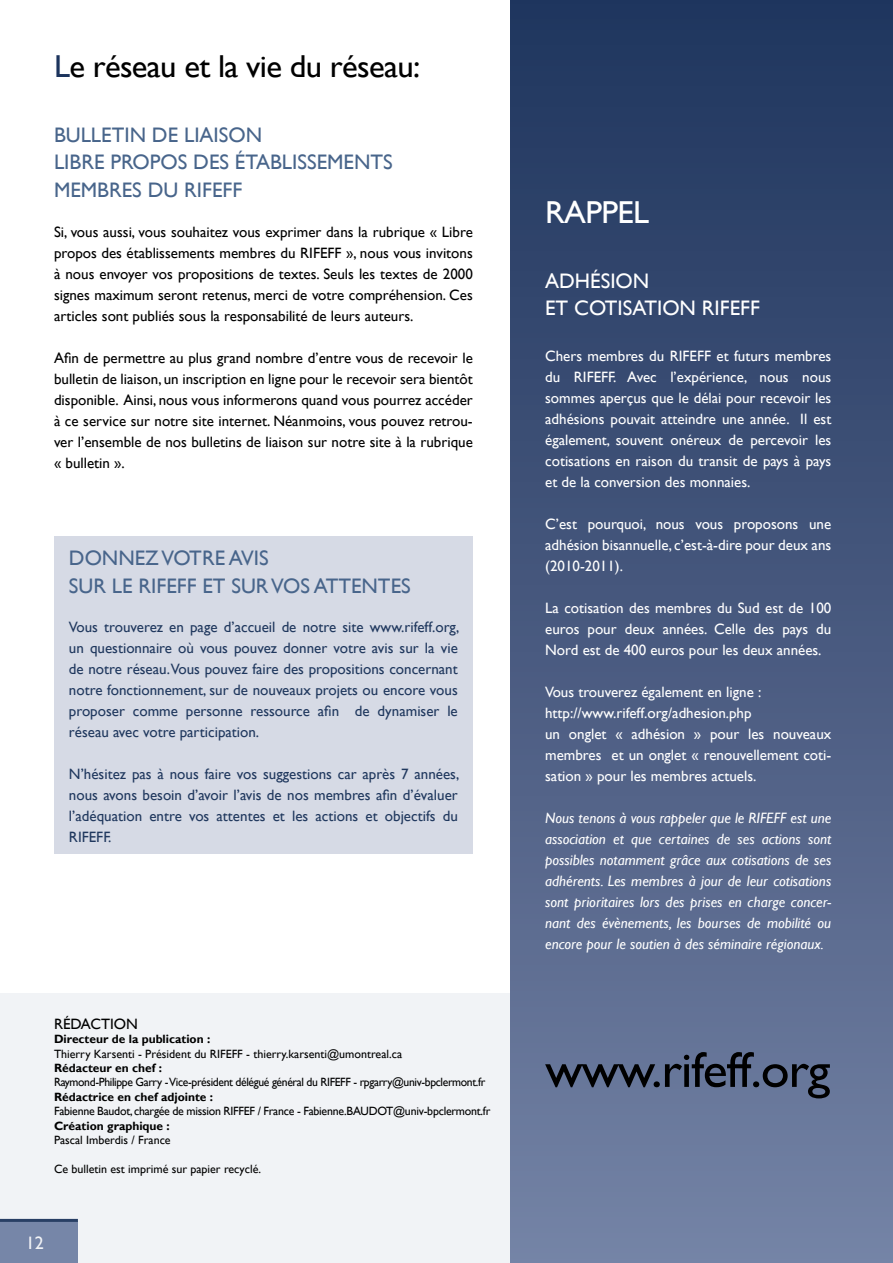
<style>
.page{position:relative;width:893px;height:1263px;background:#fff}
.page>*{position:absolute;margin:0;border:0;box-sizing:border-box;transform-origin:0 0}
.t1{font:50.4px "Gill Sans";letter-spacing:-.02em;color:#000}
.t2{font:31.65px "Gill Sans";letter-spacing:-.02em;color:#000}
.t3{font:31.65px "Gill Sans";letter-spacing:-.02em;color:#fff}
.t4{font:21px "Gill Sans";color:#48658b}
.t5{font:21px/27.3px "Gill Sans";color:#fff}
.t6{font:18px "Gill Sans";color:#fff}
.t7{font:15px/21px "Gill Sans";color:#fff;text-align:justify}
.t8{font:15px/21px "Gill Sans";color:#000;text-align:justify}
.t9{font:15px/21px "Gill Sans";color:#20385e;text-align:justify}
.t10{font:italic 15px/21px "Gill Sans";color:#fff;text-align:justify}
.t11{font:12px "Gill Sans";letter-spacing:-.02em;color:#000}
.t12{font:12px "Gill Sans";color:#000}
.t13{font:700 12px "Gill Sans";color:#000}
.s1{color:#1c345d}
</style>
<div class="page">
<div style="left:0;top:994px;width:510px;height:269px;background:#f1f3f6"></div>
<div style="left:54px;top:536px;width:419px;height:318px;background:#d6dae5"></div>
<div style="left:510px;top:0;width:383px;height:1263px;background:linear-gradient(to bottom,#1e345c,#7481a4)"></div>
<h2 class="t2" style="left:54px;top:48px;width:368px"><span class="s1">L</span>e réseau et la vie du réseau:</h2>
<h3 class="t4" style="left:54px;top:123px;width:24px">Bulletin</h3>
<h3 class="t4" style="left:152px;top:123px;width:42px">de liais</h3>
<h3 class="t4" style="left:228px;top:123px;width:29px">on</h3>
<h3 class="t4" style="left:54px;top:150px;width:21px">Libre</h3>
<h3 class="t4" style="left:110px;top:150px;width:96px">propos des</h3>
<h3 class="t4" style="left:235px;top:150px;width:22px">établisse</h3>
<h3 class="t4" style="left:327px;top:150px;width:30px">ments</h3>
<h3 class="t4" style="left:54px;top:177px;width:55px">membres</h3>
<h3 class="t4" style="left:148px;top:177px;width:96px">du RIFEFF</h3>
<p class="t8" style="left:54px;top:221px;width:420px">Si, vous aussi, vous souhaitez vous exprimer dans la rubrique « Libre propos des établissements membres du RIFEFF », nous vous invitons à nous envoyer vos propositions de textes. Seuls les textes de 2000 signes maximum seront retenus, merci de votre compréhension. Ces articles sont publiés sous la responsabilité de leurs auteurs.</p>
<p class="t8" style="left:54px;top:347px;width:420px">Afin de permettre au plus grand nombre d’entre vous de recevoir le bulletin de liaison, un inscription en ligne pour le recevoir sera bientôt disponible. Ainsi, nous vous informerons quand vous pourrez accéder à ce service sur notre site internet. Néanmoins, vous pouvez retrou&shy;ver l’ensemble de nos bulletins de liaison sur notre site à la rubrique « bulletin ».</p>
<h3 class="t4" style="left:69px;top:546px;width:48px">Donne</h3>
<h3 class="t4" style="left:145px;top:546px;width:57px">z votre</h3>
<h3 class="t4" style="left:229px;top:546px;width:5px">avis</h3>
<h3 class="t4" style="left:69px;top:573px;width:14px">sur</h3>
<h3 class="t4" style="left:112px;top:573px;width:133px">le RIFEFF et sur</h3>
<h3 class="t4" style="left:271px;top:573px;width:46px">vos attentes</h3>
<p class="t9" style="left:69px;top:617px;width:392px">Vous trouverez en page d’accueil de notre site www.rifeff.org, un questionnaire où vous pouvez donner votre avis sur la vie de notre réseau. Vous pouvez faire des propositions concernant notre fonctionnement, sur de nouveaux projets ou encore vous proposer comme personne ressource afin de dynamiser le réseau avec votre participation.</p>
<p class="t9" style="left:69px;top:764px;width:392px">N’hésitez pas à nous faire vos suggestions car après 7 années, nous avons besoin d’avoir l’avis de nos membres afin d’évaluer l’adéquation entre vos attentes et les actions et objectifs du RIFEFF.</p>
<p class="t8" style="left:54px;top:1013px;width:26px">Rédacti</p>
<p class="t8" style="left:114px;top:1013px;width:21px">on</p>
<p class="t13" style="left:54px;top:1032px;width:158px">Directeur de la publication :</p>
<p class="t12" style="left:54px;top:1046px;width:350px">Thierry Karsenti - Président du RIFEFF - thierry.karsenti@umontreal.ca</p>
<p class="t13" style="left:54px;top:1061px;width:110px">Rédacteur en chef :</p>
<p class="t11" style="left:54px;top:1075px;width:433px">Raymond-Philippe Garry - Vice-président délégué général du RIFEFF - rpgarry@univ-bpclermont.fr</p>
<p class="t13" style="left:54px;top:1089px;width:161px">Rédactrice en chef adjointe :</p>
<p class="t11" style="left:54px;top:1104px;width:438px">Fabienne Baudot, chargée de mission RIFFEF / France - Fabienne.BAUDOT@univ-bpclermont.fr</p>
<p class="t13" style="left:54px;top:1118px;width:117px">Création graphique :</p>
<p class="t12" style="left:54px;top:1133px;width:118px">Pascal Imberdis / France</p>
<p class="t12" style="left:54px;top:1162px;width:209px">Ce bulletin est imprimé sur papier recyclé.</p>
<p class="t6" style="left:26px;top:1232px;width:19px">12</p>
<h2 class="t3" style="left:545px;top:194px;width:105px">RAPPEL</h2>
<h3 class="t5" style="left:545px;top:267px;width:100px">Adhésion et cotisati</h3>
<h3 class="t5" style="left:662px;top:295px;width:99px">on RIFEFF</h3>
<p class="t7" style="left:545px;top:346px;width:288px">Chers membres du RIFEFF et futurs membres du RIFEFF. Avec l’expérience, nous nous sommes aperçus que le délai pour recevoir les adhésions pouvait atteindre une année. Il est également, souvent onéreux de percevoir les cotisations en raison du transit de pays à pays et de la conversion des monnaies.</p>
<p class="t7" style="left:545px;top:514px;width:288px">C’est pourquoi, nous vous proposons une adhésion bisannuelle, c’est-à-dire pour deux ans (2010-2011).</p>
<p class="t7" style="left:545px;top:598px;width:288px">La cotisation des membres du Sud est de 100 euros pour deux années. Celle des pays du Nord est de 400 euros pour les deux années.</p>
<p class="t7" style="left:545px;top:682px;width:288px;text-align:left">Vous trouverez également en ligne : http://www.rifeff.org/adhesion.php<br>un onglet « adhésion » pour les nouveaux membres et un onglet « renouvellement coti&shy;sation » pour les membres actuels.</p>
<p class="t10" style="left:545px;top:808px;width:288px">Nous tenons à vous rappeler que le RIFEFF est une association et que certaines de ses actions sont possibles notamment grâce aux cotisations de ses adhérents. Les membres à jour de leur cotisations sont prioritaires lors des prises en charge concer&shy;nant des évènements, les bourses de mobilité ou encore pour le soutien à des séminaire régionaux.</p>
<h1 class="t1" style="left:545px;top:1040px;width:287px">www.rifeff.org</h1>
</div>
